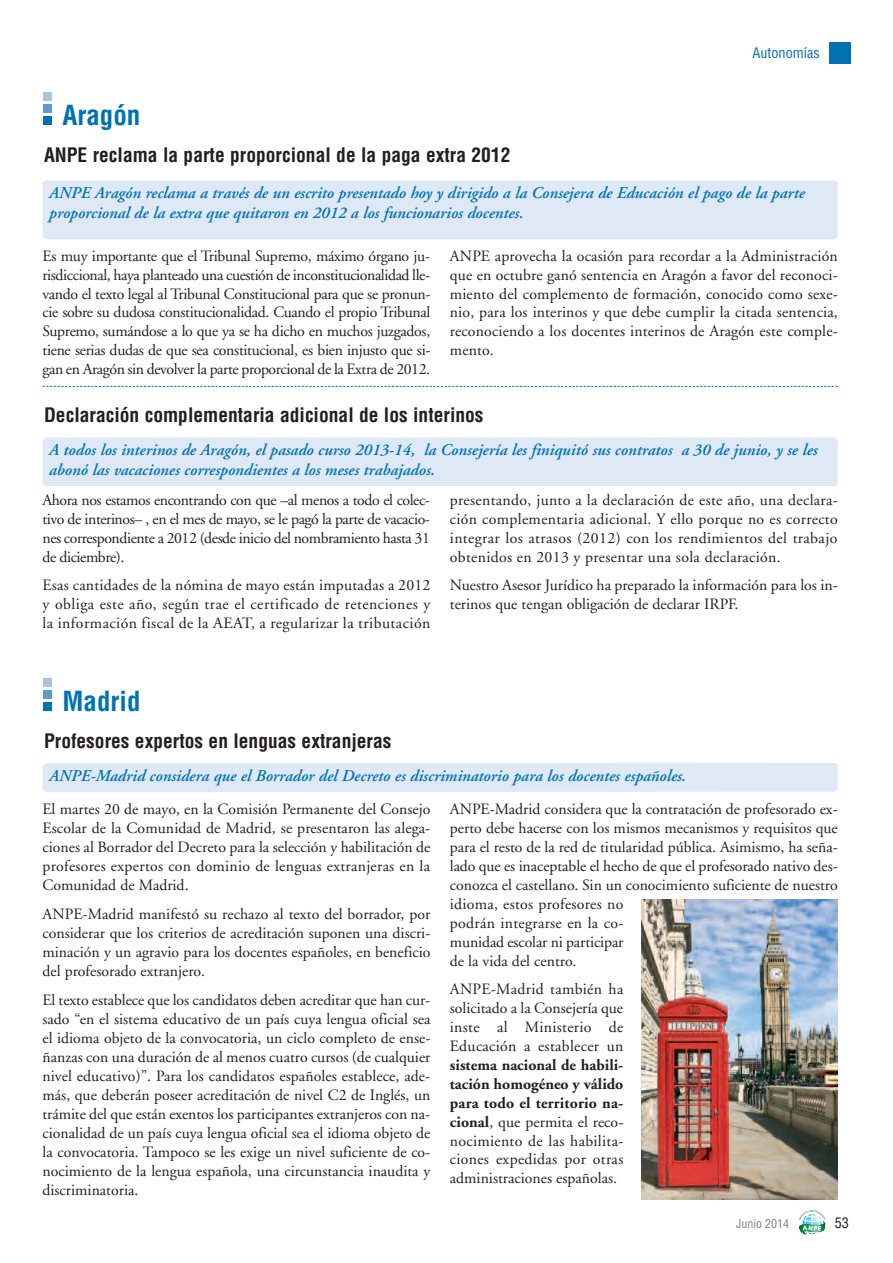
<style>
.page{position:relative;width:893px;height:1263px;background:#fff}
.page>*{position:absolute;margin:0;border:0;box-sizing:border-box;transform-origin:0 0}
.t1{font:700 condensed 27px "Helvetica";color:#0072b4}
.t2{font:700 condensed 19.5px "Helvetica";color:#231f20}
.t3{font:italic 600 16.5px/19.8px "Adobe Garamond";color:#0072b4}
.t4{font:15.75px/18.9px "Adobe Garamond";color:#231f20;text-align:justify}
.t5{font:condensed 14.25px "Helvetica";color:#0072b4}
.t6{font:condensed 14.25px "Helvetica";color:#231f20}
.t7{font:condensed 12px "Helvetica";color:#808285}
.s1{font-weight:700}
</style>
<div class="page">
<div style="left:829px;top:43px;width:21px;height:21px;background:#0072b4"></div>
<svg style="left:799px;top:1210px;width:27px;height:25px"></svg>
<div style="left:43px;top:116px;width:8px;height:9px;background:#0072b4"></div>
<div style="left:43px;top:104px;width:8px;height:9px;background:#5b9bce"></div>
<div style="left:43px;top:92px;width:8px;height:9px;background:#a7c4e3"></div>
<div style="left:43px;top:180px;width:795px;height:59px;background:#dfe9f5;border-radius:4px"></div>
<div style="left:43px;top:437px;width:795px;height:49px;background:#dfe9f5;border-radius:4px"></div>
<svg style="left:43px;top:386px;width:795px;height:1px"></svg>
<div style="left:43px;top:702px;width:9px;height:9px;background:#0072b4"></div>
<div style="left:43px;top:690px;width:9px;height:9px;background:#5b9bce"></div>
<div style="left:43px;top:678px;width:9px;height:9px;background:#a7c4e3"></div>
<div style="left:43px;top:763px;width:795px;height:29px;background:#dfe9f5"></div>
<img style="left:641px;top:899px;width:197px;height:300px">
<p class="t5" style="left:752px;top:44px;width:69px">Autonomías</p>
<h1 class="t1" style="left:62px;top:99px;width:80px">Aragón</h1>
<p class="t2" style="left:44px;top:144px;width:468px">ANPE reclama la parte proporcional de la paga extra 2012</p>
<p class="t3" style="left:49px;top:185px;width:757px">ANPE Aragón reclama a través de un escrito presentado hoy y dirigido a la Consejera de Educación el pago de la parte proporcional de la extra que quitaron en 2012 a los funcionarios docentes.</p>
<p class="t4" style="left:43px;top:248px;width:389px">Es muy importante que el Tribunal Supremo, máximo órgano ju&shy;risdiccional, haya planteado una cuestión de inconstitucionalidad lle&shy;vando el texto legal al Tribunal Constitucional para que se pronun&shy;cie sobre su dudosa constitucionalidad. Cuando el propio Tribunal Supremo, sumándose a lo que ya se ha dicho en muchos juzgados, tiene serias dudas de que sea constitucional, es bien injusto que si&shy;gan en Aragón sin devolver la parte proporcional de la Extra de 2012.</p>
<p class="t4" style="left:450px;top:248px;width:389px">ANPE aprovecha la ocasión para recordar a la Administración que en octubre ganó sentencia en Aragón a favor del reconoci&shy;miento del complemento de formación, conocido como sexe&shy;nio, para los interinos y que debe cumplir la citada sentencia, reconociendo a los docentes interinos de Aragón este comple&shy;mento.</p>
<p class="t2" style="left:44px;top:404px;width:441px">Declaración complementaria adicional de los interinos</p>
<p class="t3" style="left:49px;top:442px;width:770px">A todos los interinos de Aragón, el pasado curso 2013-14, la Consejería les finiquitó sus contratos a 30 de junio, y se les abonó las vacaciones correspondientes a los meses trabajados.</p>
<p class="t4" style="left:43px;top:492px;width:389px">Ahora nos estamos encontrando con que –al menos a todo el colec&shy;tivo de interinos– , en el mes de mayo, se le pagó la parte de vacacio&shy;nes correspondiente a 2012 (desde inicio del nombramiento hasta 31 de diciembre).</p>
<p class="t4" style="left:43px;top:577px;width:389px">Esas cantidades de la nómina de mayo están imputadas a 2012 y obliga este año, según trae el certificado de retenciones y la información fiscal de la AEAT, a regularizar la tributación</p>
<p class="t4" style="left:450px;top:492px;width:389px">presentando, junto a la declaración de este año, una declara&shy;ción complementaria adicional. Y ello porque no es correcto integrar los atrasos (2012) con los rendimientos del trabajo obtenidos en 2013 y presentar una sola declaración.</p>
<p class="t4" style="left:450px;top:577px;width:389px">Nuestro Asesor Jurídico ha preparado la información para los in&shy;terinos que tengan obligación de declarar IRPF.</p>
<h1 class="t1" style="left:63px;top:686px;width:80px">Madrid</h1>
<p class="t2" style="left:44px;top:729px;width:349px">Profesores expertos en lenguas extranjeras</p>
<p class="t3" style="left:49px;top:767px;width:638px">ANPE-Madrid considera que el Borrador del Decreto es discriminatorio para los docentes españoles.</p>
<p class="t4" style="left:43px;top:801px;width:389px">El martes 20 de mayo, en la Comisión Permanente del Consejo Escolar de la Comunidad de Madrid, se presentaron las alega&shy;ciones al Borrador del Decreto para la selección y habilitación de profesores expertos con dominio de lenguas extranjeras en la Comunidad de Madrid.</p>
<p class="t4" style="left:43px;top:906px;width:389px">ANPE-Madrid manifestó su rechazo al texto del borrador, por considerar que los criterios de acreditación suponen una discri&shy;minación y un agravio para los docentes españoles, en beneficio del profesorado extranjero.</p>
<p class="t4" style="left:42px;top:992px;width:389px">El texto establece que los candidatos deben acreditar que han cur&shy;sado “en el sistema educativo de un país cuya lengua oficial sea el idioma objeto de la convocatoria, un ciclo completo de ense&shy;ñanzas con una duración de al menos cuatro cursos (de cualquier nivel educativo)”. Para los candidatos españoles establece, ade&shy;más, que deberán poseer acreditación de nivel C2 de Inglés, un trámite del que están exentos los participantes extranjeros con na&shy;cionalidad de un país cuya lengua oficial sea el idioma objeto de la convocatoria. Tampoco se les exige un nivel suficiente de co&shy;nocimiento de la lengua española, una circunstancia inaudita y discriminatoria.</p>
<p class="t4" style="left:450px;top:801px;width:389px;text-align:left">ANPE-Madrid considera que la contratación de profesorado ex&shy;perto debe hacerse con los mismos mecanismos y requisitos que para el resto de la red de titularidad pública. Asimismo, ha seña&shy;lado que es inaceptable el hecho de que el profesorado nativo des&shy;conozca el castellano. Sin un conocimiento suficiente de nuestro idioma, estos profesores no<br>podrán integrarse en la co-<br>munidad escolar ni participar<br>de la vida del centro.</p>
<p class="t4" style="left:450px;top:981px;width:175px">ANPE-Madrid también ha solicitado a la Consejería que inste al Ministerio de Educación a establecer un</p>
<p class="t4" style="left:450px;top:1057px;width:175px"><span class="s1">sistema nacional de habili&shy;tación homogéneo y válido para todo el territorio na&shy;cional</span>, que permita el reco&shy;nocimiento de las habilita&shy;ciones expedidas por otras administraciones españolas.</p>
<p class="t7" style="left:736px;top:1217px;width:55px">Junio 2014</p>
<p class="t6" style="left:835px;top:1215px;width:16px">53</p>
</div>
